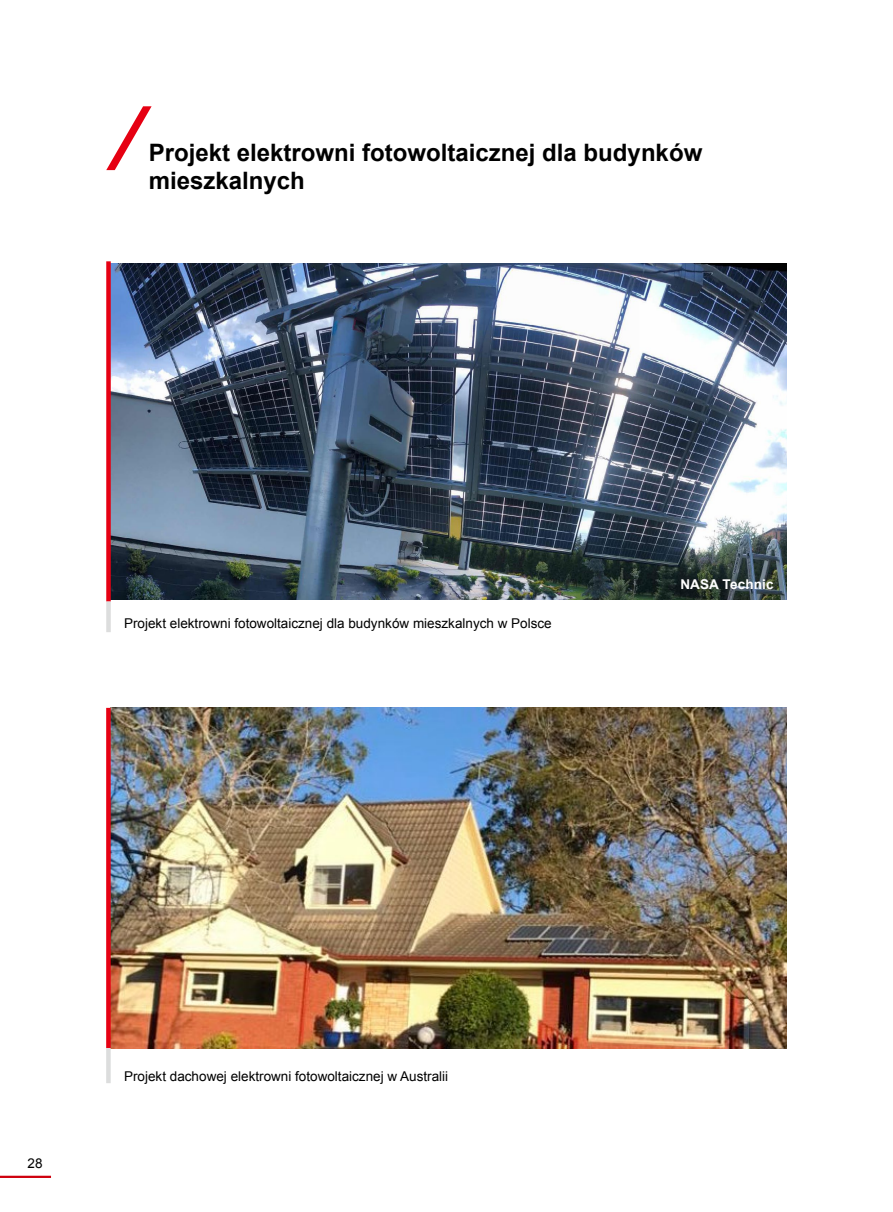
<style>
.page{position:relative;width:893px;height:1212px;background:#fff}
.page>*{position:absolute;margin:0;border:0;box-sizing:border-box;transform-origin:0 0}
.t1{font:700 24px/28.8px "Arial";color:#000}
.t2{font:13.5px "Arial";color:#000}
.t3{font:700 13.5px "Arial";letter-spacing:.01em;color:#fff}
</style>
<div class="page">
<svg style="left:106px;top:106px;width:46px;height:64px"></svg>
<img style="left:111px;top:263px;width:676px;height:336px">
<img style="left:111px;top:708px;width:676px;height:340px">
<div style="left:106px;top:261px;width:5px;height:340px;background:#e60012"></div>
<div style="left:106px;top:708px;width:5px;height:340px;background:#e60012"></div>
<div style="left:106px;top:601px;width:5px;height:31px;background:#dcdddd"></div>
<div style="left:106px;top:1048px;width:5px;height:35px;background:#dcdddd"></div>
<h1 class="t1" style="left:149px;top:139px;width:555px">Projekt elektrowni fotowoltaicznej dla budynków mieszkalnych</h1>
<p class="t2" style="left:124px;top:615px;width:429px">Projekt elektrowni fotowoltaicznej dla budynków mieszkalnych w Polsce</p>
<p class="t3" style="left:680px;top:575px;width:95px">NASA Technic</p>
<p class="t2" style="left:28px;top:1154px;width:17px">28</p>
<p class="t2" style="left:124px;top:1068px;width:326px">Projekt dachowej elektrowni fotowoltaicznej w Australii</p>
</div>
